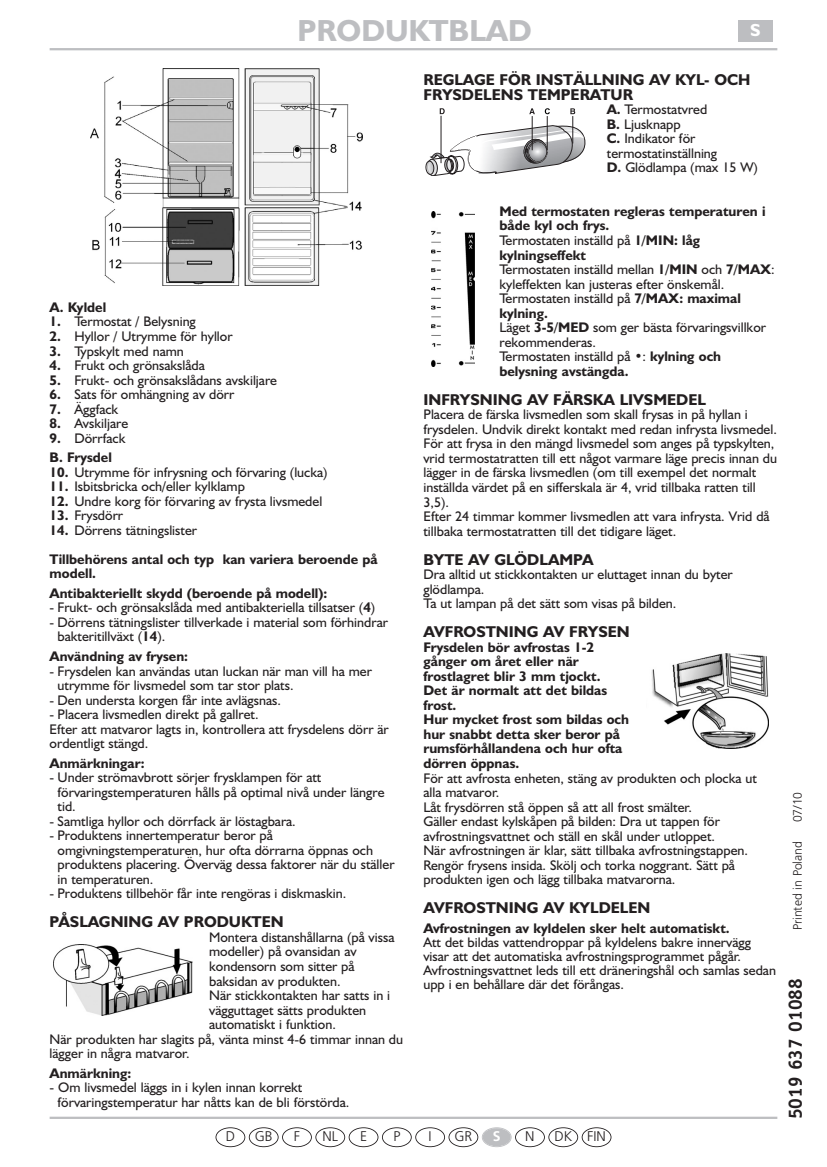
<style>
.page{position:relative;width:827px;height:1167px;background:#fff}
.page>*{position:absolute;margin:0;border:0;box-sizing:border-box;transform-origin:0 0}
.t1{font:700 30.62px "Humanist 521 BT";color:#bdbec1}
.t2{font:700 19.25px "Officina Sans";color:#231f20}
.t3{font:700 17.5px "Humanist 521 BT";color:#fff}
.t4{font:700 15.75px/14.5px "Humanist 521 BT";color:#231f20}
.t5{font:14px/14.5px "Humanist 521 BT";color:#231f20}
.t6{font:700 14px/14.5px "Humanist 521 BT";color:#231f20}
.t7{font:300 14px "Frutiger";color:#231f20}
.t8{font:700 14px "Frutiger";color:#fff}
.t9{font:300 12.25px "Frutiger";color:#231f20}
.s1{font-weight:700}
.s2{font-weight:400}
</style>
<div class="page">
<div style="left:425px;top:161px;width:9px;height:14px;border:1px solid #231f20;border-radius:50%"></div>
<svg style="left:426px;top:108px;width:159px;height:68px"></svg>
<hr style="left:440px;top:116px;width:1px;height:47px;background:#231f20">
<img style="left:91px;top:68px;width:272px;height:218px">
<hr style="left:50px;top:1116px;width:727px;height:3px;background:#bdbec1">
<div style="left:415px;top:1127px;width:30px;height:20px;border:2px solid #231f20;border-radius:50%"></div>
<div style="left:249px;top:1127px;width:29px;height:20px;border:2px solid #231f20;border-radius:50%"></div>
<div style="left:581px;top:1127px;width:30px;height:20px;border:2px solid #231f20;border-radius:50%"></div>
<div style="left:548px;top:1127px;width:30px;height:20px;border:2px solid #231f20;border-radius:50%"></div>
<div style="left:515px;top:1127px;width:30px;height:20px;border:2px solid #231f20;border-radius:50%"></div>
<div style="left:482px;top:1128px;width:28px;height:18px;background:#bdbec1;border-radius:50%"></div>
<div style="left:482px;top:1127px;width:29px;height:20px;border:2px solid #bdbec1;border-radius:50%"></div>
<div style="left:448px;top:1127px;width:30px;height:20px;border:2px solid #231f20;border-radius:50%"></div>
<div style="left:382px;top:1127px;width:29px;height:20px;border:2px solid #231f20;border-radius:50%"></div>
<div style="left:348px;top:1127px;width:30px;height:20px;border:2px solid #231f20;border-radius:50%"></div>
<div style="left:315px;top:1127px;width:30px;height:20px;border:2px solid #231f20;border-radius:50%"></div>
<div style="left:282px;top:1127px;width:30px;height:20px;border:2px solid #231f20;border-radius:50%"></div>
<div style="left:215px;top:1127px;width:30px;height:20px;border:2px solid #231f20;border-radius:50%"></div>
<img style="left:53px;top:945px;width:139px;height:71px">
<hr style="left:50px;top:48px;width:727px;height:2px;background:#bdbec1">
<div style="left:737px;top:20px;width:35px;height:21px;background:#bdbec1"></div>
<img style="left:432px;top:212px;width:42px;height:155px">
<img style="left:651px;top:653px;width:117px;height:95px">
<h1 class="t1" style="left:297px;top:20px;width:235px">PRODUKTBLAD</h1>
<p class="t3" style="left:750px;top:24px;width:12px">S</p>
<p class="t6" style="left:50px;top:301px;width:58px">A. Kyldel</p>
<p class="t5" style="left:50px;top:316px;width:148px"><span class="s1">1.</span> Termostat / Belysning</p>
<p class="t5" style="left:50px;top:330px;width:184px"><span class="s1">2.</span> Hyllor / Utrymme för hyllor</p>
<p class="t5" style="left:50px;top:345px;width:136px"><span class="s1">3.</span> Typskylt med namn</p>
<p class="t5" style="left:50px;top:360px;width:157px"><span class="s1">4.</span> Frukt och grönsakslåda</p>
<p class="t5" style="left:50px;top:374px;width:229px"><span class="s1">5.</span> Frukt- och grönsakslådans avskiljare</p>
<p class="t5" style="left:50px;top:389px;width:186px"><span class="s1">6.</span> Sats för omhängning av dörr</p>
<p class="t5" style="left:50px;top:403px;width:70px"><span class="s1">7.</span> Äggfack</p>
<p class="t5" style="left:50px;top:418px;width:80px"><span class="s1">8.</span> Avskiljare</p>
<p class="t6" style="left:50px;top:430px;width:77px;line-height:19.4px">9. <span class="s2">Dörrfack<br></span>B. Frysdel</p>
<p class="t5" style="left:50px;top:466px;width:279px"><span class="s1">10.</span> Utrymme för infrysning och förvaring (lucka)</p>
<p class="t5" style="left:50px;top:481px;width:197px"><span class="s1">11.</span> Isbitsbricka och/eller kylklamp</p>
<p class="t5" style="left:50px;top:495px;width:274px"><span class="s1">12.</span> Undre korg för förvaring av frysta livsmedel</p>
<p class="t5" style="left:50px;top:510px;width:75px"><span class="s1">13.</span> Frysdörr</p>
<p class="t6" style="left:50px;top:517px;width:329px;line-height:29.1px">14. <span class="s2">Dörrens tätningslister<br></span>Tillbehörens antal och typ kan variera beroende på</p>
<p class="t6" style="left:50px;top:565px;width:279px;line-height:19.4px">modell.<br>Antibakteriellt skydd (beroende på modell):</p>
<p class="t5" style="left:50px;top:602px;width:327px">- Frukt- och grönsakslåda med antibakteriella tillsatser (<span class="s1">4</span>)</p>
<p class="t5" style="left:58px;top:616px;width:332px;text-indent:-8px">- Dörrens tätningslister tillverkade i material som förhindrar bakteritillväxt (<span class="s1">14</span>).</p>
<p class="t6" style="left:50px;top:650px;width:140px">Användning av frysen:</p>
<p class="t5" style="left:58px;top:665px;width:316px;text-indent:-8px">- Frysdelen kan användas utan luckan när man vill ha mer utrymme för livsmedel som tar stor plats.</p>
<p class="t5" style="left:50px;top:694px;width:233px">- Den understa korgen får inte avlägsnas.</p>
<p class="t5" style="left:50px;top:708px;width:340px">- Placera livsmedlen direkt på gallret.<br>Efter att matvaror lagts in, kontrollera att frysdelens dörr är ordentligt stängd.</p>
<p class="t6" style="left:50px;top:757px;width:96px">Anmärkningar:</p>
<p class="t5" style="left:58px;top:772px;width:328px;text-indent:-8px">- Under strömavbrott sörjer frysklampen för att förvaringstemperaturen hålls på optimal nivå under längre tid.</p>
<p class="t5" style="left:50px;top:815px;width:248px">- Samtliga hyllor och dörrfack är löstagbara.</p>
<p class="t5" style="left:58px;top:830px;width:338px;text-indent:-8px">- Produktens innertemperatur beror på omgivningstemperaturen, hur ofta dörrarna öppnas och produktens placering. Överväg dessa faktorer när du ställer in temperaturen.</p>
<p class="t5" style="left:50px;top:888px;width:298px">- Produktens tillbehör får inte rengöras i diskmaskin.</p>
<p class="t4" style="left:50px;top:916px;width:235px">PÅSLAGNING AV PRODUKTEN</p>
<p class="t5" style="left:209px;top:931px;width:187px">Montera distanshållarna (på vissa</p>
<p class="t5" style="left:209px;top:946px;width:149px">modeller) på ovansidan av</p>
<p class="t5" style="left:209px;top:960px;width:147px">kondensorn som sitter på</p>
<p class="t5" style="left:209px;top:975px;width:133px">baksidan av produkten.</p>
<p class="t5" style="left:209px;top:989px;width:182px">När stickkontakten har satts in i</p>
<p class="t5" style="left:209px;top:1004px;width:159px">vägguttaget sätts produkten</p>
<p class="t5" style="left:209px;top:1018px;width:128px">automatiskt i funktion.</p>
<p class="t5" style="left:50px;top:1033px;width:355px">När produkten har slagits på, vänta minst 4-6 timmar innan du</p>
<p class="t5" style="left:50px;top:1048px;width:141px">lägger in några matvaror.</p>
<p class="t6" style="left:50px;top:1067px;width:83px">Anmärkning:</p>
<p class="t5" style="left:58px;top:1082px;width:293px;text-indent:-8px">- Om livsmedel läggs in i kylen innan korrekt förvaringstemperatur har nåtts kan de bli förstörda.</p>
<p class="t4" style="left:423px;top:74px;width:328px">REGLAGE FÖR INSTÄLLNING AV KYL- OCH<br>FRYSDELENS TEMPERATUR</p>
<p class="t5" style="left:606px;top:104px;width:152px"><span class="s1">A.</span> Termostatvred<br><span class="s1">B.</span> Ljusknapp<br><span class="s1">C.</span> Indikator för termostatinställning<br><span class="s1">D.</span> Glödlampa (max 15 W)</p>
<p class="t5" style="left:499px;top:205px;width:277px"><span class="s1">Med termostaten regleras temperaturen i både kyl och frys.<br></span>Termostaten inställd på <span class="s1">1/MIN: låg kylningseffekt<br></span>Termostaten inställd mellan <span class="s1">1/MIN</span> och <span class="s1">7/MAX</span>: kyleffekten kan justeras efter önskemål.<br>Termostaten inställd på <span class="s1">7/MAX: maximal kylning.<br></span>Läget <span class="s1">3-5/MED</span> som ger bästa förvaringsvillkor rekommenderas.<br>Termostaten inställd på •: <span class="s1">kylning och belysning avstängda.</span></p>
<p class="t4" style="left:423px;top:394px;width:284px">INFRYSNING AV FÄRSKA LIVSMEDEL</p>
<p class="t5" style="left:423px;top:409px;width:355px">Placera de färska livsmedlen som skall frysas in på hyllan i frysdelen. Undvik direkt kontakt med redan infrysta livsmedel.<br>För att frysa in den mängd livsmedel som anges på typskylten, vrid termostatratten till ett något varmare läge precis innan du lägger in de färska livsmedlen (om till exempel det normalt inställda värdet på en sifferskala är 4, vrid tillbaka ratten till 3,5).<br>Efter 24 timmar kommer livsmedlen att vara infrysta. Vrid då tillbaka termostatratten till det tidigare läget.</p>
<p class="t4" style="left:423px;top:554px;width:171px">BYTE AV GLÖDLAMPA</p>
<p class="t5" style="left:423px;top:569px;width:311px">Dra alltid ut stickkontakten ur eluttaget innan du byter glödlampa.<br>Ta ut lampan på det sätt som visas på bilden.</p>
<p class="t4" style="left:423px;top:626px;width:208px">AVFROSTNING AV FRYSEN</p>
<p class="t6" style="left:423px;top:641px;width:207px">Frysdelen bör avfrostas 1-2 gånger om året eller när frostlagret blir 3 mm tjockt.<br>Det är normalt att det bildas frost.<br>Hur mycket frost som bildas och hur snabbt detta sker beror på rumsförhållandena och hur ofta dörren öppnas.</p>
<p class="t5" style="left:423px;top:772px;width:335px">För att avfrosta enheten, stäng av produkten och plocka ut alla matvaror.<br>Låt frysdörren stå öppen så att all frost smälter.<br>Gäller endast kylskåpen på bilden: Dra ut tappen för avfrostningsvattnet och ställ en skål under utloppet.<br>När avfrostningen är klar, sätt tillbaka avfrostningstappen.<br>Rengör frysens insida. Skölj och torka noggrant. Sätt på produkten igen och lägg tillbaka matvarorna.</p>
<p class="t4" style="left:423px;top:902px;width:228px">AVFROSTNING AV KYLDELEN</p>
<p class="t6" style="left:423px;top:922px;width:308px">Avfrostningen av kyldelen sker helt automatiskt.</p>
<p class="t5" style="left:423px;top:936px;width:354px;line-height:14px">Att det bildas vattendroppar på kyldelens bakre innervägg visar att det automatiska avfrostningsprogrammet pågår.<br>Avfrostningsvattnet leds till ett dräneringshål och samlas sedan upp i en behållare där det förångas.</p>
<p class="t7" style="left:226px;top:1131px;width:11px">D</p>
<p class="t7" style="left:255px;top:1131px;width:19px">GB</p>
<p class="t7" style="left:294px;top:1131px;width:8px">F</p>
<p class="t7" style="left:322px;top:1131px;width:17px">NL</p>
<p class="t7" style="left:360px;top:1131px;width:8px">E</p>
<p class="t7" style="left:393px;top:1131px;width:8px">P</p>
<p class="t7" style="left:428px;top:1131px;width:5px">I</p>
<p class="t7" style="left:454px;top:1131px;width:19px">GR</p>
<p class="t8" style="left:492px;top:1131px;width:9px">S</p>
<p class="t7" style="left:525px;top:1131px;width:11px">N</p>
<p class="t7" style="left:554px;top:1131px;width:53px">DK FIN</p>
<p class="t9" style="left:792px;top:822px;width:32px;rotate:-90deg">07/10</p>
<p class="t9" style="left:792px;top:930px;width:91px;rotate:-90deg">Printed in Poland</p>
<h2 class="t2" style="left:787px;top:1119px;width:142px;rotate:-90deg">5019 637 01088</h2>
</div>
